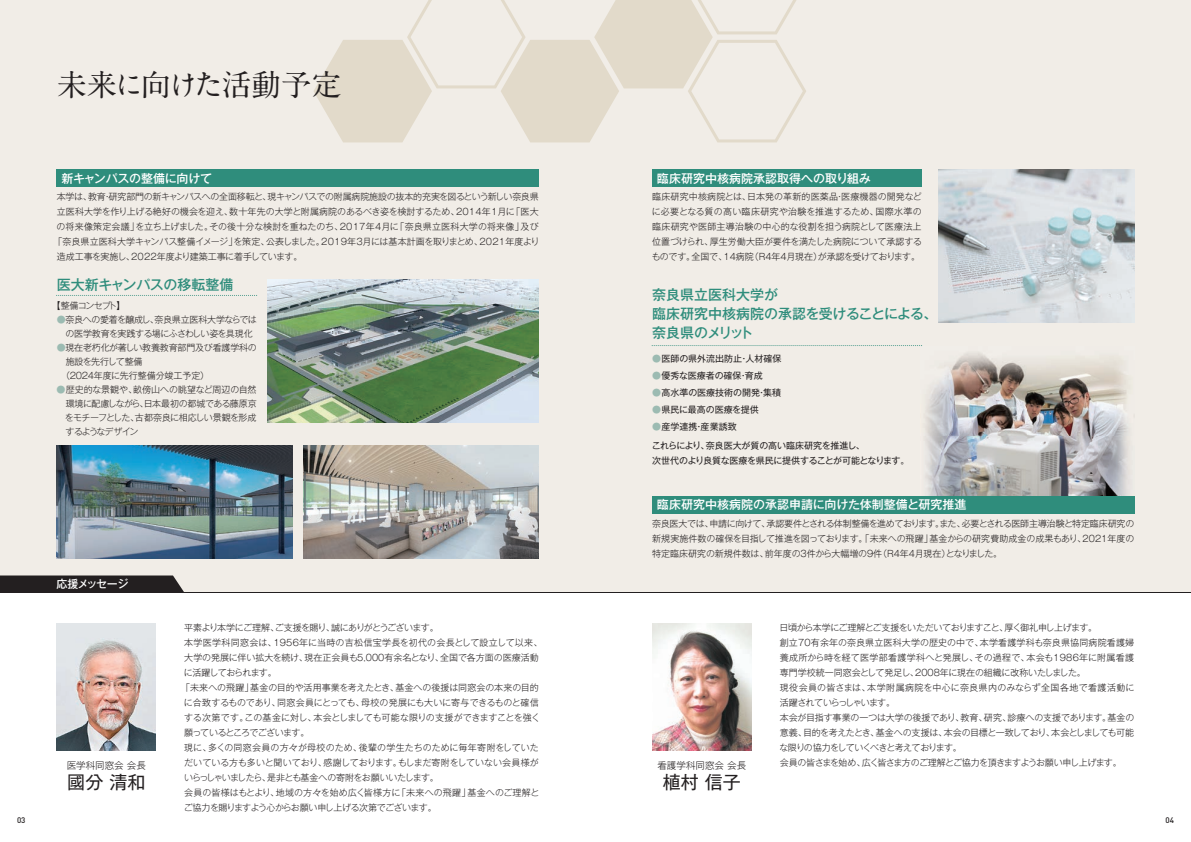
<style>
.page{position:relative;width:1191px;height:842px;background:#f1ede7}
.page>*{position:absolute;margin:0;border:0;box-sizing:border-box;transform-origin:0 0}
.t1{font:700 30px "A1 Mincho Std";letter-spacing:-.065em;color:#231f20}
.t2{font:18px "Gothic MB101 Pro";color:#231f20}
.t3{font:500 14px/19px "Gothic MB101 Pro";color:#2f8d7c}
.t4{font:500 12px "Gothic MB101 Pro";color:#fff}
.t5{font:500 12px "Gothic MB101 Pro";letter-spacing:-.025em;color:#fff}
.t6{font:500 11px "Gothic MB101 Pro";letter-spacing:-.05em;color:#fff}
.t7{font:300 9.5px "Gothic MB101 Pro";color:#231f20}
.t8{font:300 9px/15px "Gothic MB101 Pro";letter-spacing:-.02em;color:#231f20;text-align:justify}
.t9{font:300 9px/14px "Gothic MB101 Pro";letter-spacing:-.055em;color:#231f20;text-align:center}
.t10{font:9px/19px "Gothic MB101 Pro";letter-spacing:-.01em;color:#231f20}
.t11{font:300 9px "Gothic MB101 Pro";letter-spacing:-.075em;color:#231f20}
.t12{font:300 9px "Gothic MB101 Pro";letter-spacing:.035em;color:#231f20}
.t13{font:300 9px "Gothic MB101 Pro";letter-spacing:.01em;color:#231f20}
.t14{font:300 9px "Gothic MB101 Pro";letter-spacing:.015em;color:#231f20}
.t15{font:300 9px "Gothic MB101 Pro";letter-spacing:-.07em;color:#231f20}
.t16{font:300 9px "Gothic MB101 Pro";letter-spacing:-.065em;color:#231f20}
.t17{font:9px "Gothic MB101 Pro";letter-spacing:-.035em;color:#231f20}
.t18{font:300 9px "Gothic MB101 Pro";letter-spacing:-.08em;color:#231f20}
.t19{font:300 9px "Gothic MB101 Pro";letter-spacing:-.11em;color:#231f20}
.t20{font:300 9px "Gothic MB101 Pro";letter-spacing:-.05em;color:#231f20}
.t21{font:500 8px "DINOT";color:#231f20}
.s1{color:#9cbbb2}
</style>
<div class="page">
<div style="left:0;top:592px;width:1191px;height:250px;background:#fff"></div>
<svg style="left:314px;top:0;width:492px;height:142px"></svg>
<img style="left:652px;top:623px;width:99px;height:128px">
<img style="left:57px;top:623px;width:99px;height:128px">
<img style="left:268px;top:279px;width:271px;height:143px">
<img style="left:925px;top:353px;width:205px;height:143px">
<img style="left:57px;top:445px;width:235px;height:113px">
<img style="left:303px;top:445px;width:236px;height:113px">
<img style="left:938px;top:170px;width:196px;height:153px">
<svg style="left:0;top:575px;width:184px;height:17px;background:#2f2b2b"></svg>
<hr style="left:0;top:592px;width:1191px;height:1px;background:#231f20">
<div style="left:652px;top:170px;width:269px;height:17px;background:#2f8d7c"></div>
<div style="left:652px;top:496px;width:482px;height:17px;background:#2f8d7c"></div>
<div style="left:57px;top:170px;width:482px;height:17px;background:#2f8d7c"></div>
<svg style="left:56px;top:295px;width:201px;height:1px"></svg>
<svg style="left:651px;top:345px;width:271px;height:1px"></svg>
<h1 class="t1" style="left:57px;top:60px;width:286px">未来に向けた活動予定</h1>
<h3 class="t5" style="left:61px;top:168px;width:152px">新キャンパスの整備に向けて</h3>
<p class="t8" style="left:57px;top:188px;width:483px">本学は、教育・研究部門の新キャンパスへの全面移転と、現キャンパスでの附属病院施設の抜本的充実を図るという新しい奈良県</p>
<p class="t8" style="left:57px;top:203px;width:483px">立医科大学を作り上げる絶好の機会を迎え、数十年先の大学と附属病院のあるべき姿を検討するため、２０１４年１月に「医大</p>
<p class="t8" style="left:57px;top:218px;width:484px">の将来像策定会議」を立ち上げました。その後十分な検討を重ねたのち、２０１７年４月に「奈良県立医科大学の将来像」及び</p>
<p class="t9" style="left:53px;top:234px;width:488px">「奈良県立医科大学キャンパス整備イメージ」を策定、公表しました。２０１９年３月には基本計画を取りまとめ、２０２１年度より</p>
<p class="t16" style="left:57px;top:249px;width:247px">造成工事を実施し、２０２２年度より建築工事に着手しています。</p>
<p class="t19" style="left:52px;top:298px;width:75px">【整備コンセプト】</p>
<p class="t9" style="left:57px;top:311px;width:202px"><span class="s1">●</span>奈良への愛着を醸成し、奈良県立医科大学ならではの医学教育を実践する場にふさわしい姿を具現化</p>
<p class="t8" style="left:57px;top:339px;width:202px"><span class="s1">●</span>現在老朽化が著しい教養教育部門及び看護学科の</p>
<p class="t20" style="left:66px;top:354px;width:78px">施設を先行して整備</p>
<p class="t8" style="left:57px;top:367px;width:154px">　（２０２４年度に先行整備分竣工予定）</p>
<p class="t8" style="left:65px;top:381px;width:193px;line-height:14px;text-indent:-8px"><span class="s1">●</span>歴史的な景観や、畝傍山への眺望など周辺の自然環境に配慮しながら、日本最初の都城である藤原京をモチーフとした、古都奈良に相応しい景観を形成するようなデザイン</p>
<h3 class="t3" style="left:57px;top:274px;width:178px">医大新キャンパスの移転整備</h3>
<p class="t6" style="left:56px;top:575px;width:73px">応援メッセージ</p>
<p class="t7" style="left:67px;top:757px;width:81px">医学科同窓会 会長</p>
<h2 class="t2" style="left:67px;top:767px;width:79px">國分 清和</h2>
<p class="t11" style="left:184px;top:620px;width:256px">平素より本学にご理解、ご支援を賜り、誠にありがとうございます。</p>
<p class="t12" style="left:184px;top:635px;width:360px">本学医学科同窓会は、1956年に当時の吉松信宝学長を初代の会長として設立して以来、</p>
<p class="t8" style="left:184px;top:649px;width:356px">大学の発展に伴い拡大を続け、現在正会員も5,000有余名となり、全国で各方面の医療活動</p>
<p class="t11" style="left:184px;top:665px;width:94px">に活躍しておられます。</p>
<p class="t8" style="left:181px;top:679px;width:359px">「未来への飛躍」基金の目的や活用事業を考えたとき、基金への後援は同窓会の本来の目的</p>
<p class="t8" style="left:184px;top:694px;width:356px">に合致するものであり、同窓会員にとっても、母校の発展にも大いに寄与できるものと確信</p>
<p class="t8" style="left:184px;top:709px;width:357px">する次第です。この基金に対し、本会としましても可能な限りの支援ができますことを強く</p>
<p class="t18" style="left:184px;top:725px;width:127px">願っているところでございます。</p>
<p class="t14" style="left:184px;top:740px;width:356px">現に、多くの同窓会員の方々が母校のため、後輩の学生たちのために毎年寄附をしていた</p>
<p class="t8" style="left:184px;top:754px;width:356px">だいている方も多いと聞いており、感謝しております。もしまだ寄附をしていない会員様が</p>
<p class="t11" style="left:184px;top:770px;width:256px">いらっしゃいましたら、是非とも基金への寄附をお願いいたします。</p>
<p class="t13" style="left:184px;top:785px;width:357px">会員の皆様はもとより、地域の方々を始め広く皆様方に「未来への飛躍」基金へのご理解と</p>
<p class="t15" style="left:184px;top:800px;width:254px">ご協力を賜りますよう心からお願い申し上げる次第でございます。</p>
<h3 class="t4" style="left:657px;top:168px;width:215px">臨床研究中核病院承認取得への取り組み</h3>
<p class="t8" style="left:652px;top:188px;width:272px">臨床研究中核病院とは、日本発の革新的医薬品・医療機器の開発などに必要となる質の高い臨床研究や治験を推進するため、国際水準の臨床研究や医師主導治験の中心的な役割を担う病院として医療法上位置づけられ、厚生労働大臣が要件を満たした病院について承認するものです。全国で、14病院（R4年4月現在）が承認を受けております。</p>
<h3 class="t3" style="left:652px;top:283px;width:287px">奈良県立医科大学が<br>臨床研究中核病院の承認を受けることによる、奈良県のメリット</h3>
<p class="t10" style="left:652px;top:348px;width:131px"><span class="s1">●</span>医師の県外流出防止・人材確保</p>
<p class="t10" style="left:652px;top:365px;width:112px"><span class="s1">●</span>優秀な医療者の確保・育成</p>
<p class="t10" style="left:652px;top:382px;width:131px"><span class="s1">●</span>高水準の医療技術の開発・集積</p>
<p class="t10" style="left:652px;top:399px;width:108px"><span class="s1">●</span>県民に最高の医療を提供</p>
<p class="t10" style="left:651px;top:416px;width:215px"><span class="s1">●</span>産学連携・産業誘致<br>これらにより、奈良医大が質の高い臨床研究を推進し、</p>
<p class="t17" style="left:652px;top:453px;width:259px">次世代のより良質な医療を県民に提供することが可能となります。</p>
<h3 class="t4" style="left:657px;top:495px;width:311px">臨床研究中核病院の承認申請に向けた体制整備と研究推進</h3>
<p class="t8" style="left:652px;top:515px;width:484px">奈良医大では、申請に向けて、承認要件とされる体制整備を進めております。また、必要とされる医師主導治験と特定臨床研究の新規実施件数の確保を目指して推進を図っております。「未来への飛躍」基金からの研究費助成金の成果もあり、2021年度の特定臨床研究の新規件数は、前年度の3件から大幅増の9件（R4年4月現在）となりました。</p>
<p class="t7" style="left:657px;top:757px;width:90px">看護学科同窓会 会長</p>
<h2 class="t2" style="left:663px;top:767px;width:79px">植村 信子</h2>
<p class="t8" style="left:779px;top:619px;width:356px;text-align:left">日頃から本学にご理解とご支援をいただいておりますこと、厚く御礼申し上げます。<br>創立70有余年の奈良県立医科大学の歴史の中で、本学看護学科も奈良県協同病院看護婦養成所から時を経て医学部看護学科へと発展し、その過程で、本会も1986年に附属看護専門学校統一同窓会として発足し、2008年に現在の組織に改称いたしました。<br>現役会員の皆さまは、本学附属病院を中心に奈良県内のみならず全国各地で看護活動に活躍されていらっしゃいます。<br>本会が目指す事業の一つは大学の後援であり、教育、研究、診療への支援であります。基金の意義、目的を考えたとき、基金への支援は、本会の目標と一致しており、本会としましても可能な限りの協力をしていくべきと考えております。<br>会員の皆さまを始め、広く皆さま方のご理解とご協力を頂きますようお願い申し上げます。</p>
<p class="t21" style="left:17px;top:815px;width:10px">03</p>
<p class="t21" style="left:1165px;top:815px;width:10px">04</p>
</div>
